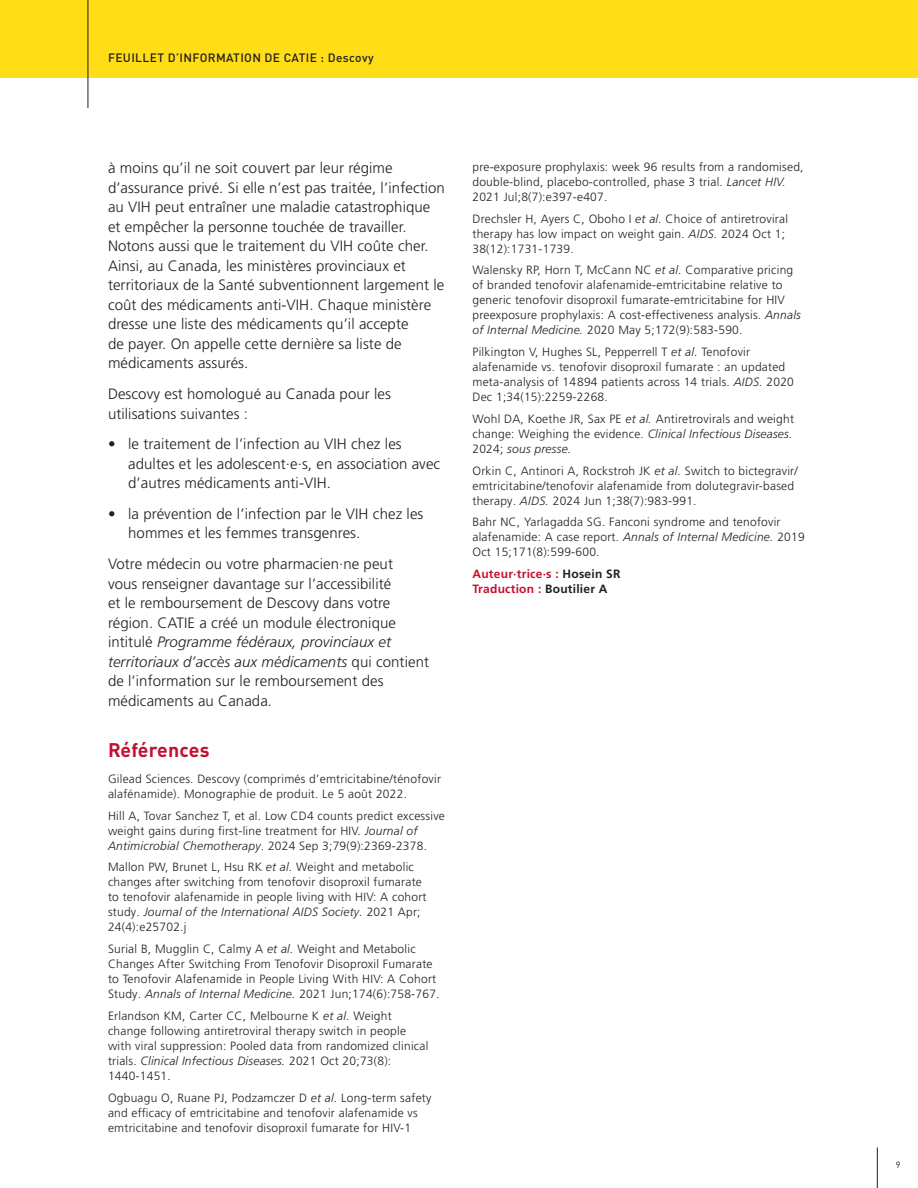
<style>
.page{position:relative;width:918px;height:1188px;background:#fff}
.page>*{position:absolute;margin:0;border:0;box-sizing:border-box;transform-origin:0 0}
.t1{font:700 19.5px "DINOT";letter-spacing:.01em;color:#c3102f}
.t2{font:300 15px/19.5px "Frutiger LT Pro";letter-spacing:.005em;color:#231f20}
.t3{font:300 12px/15px "Frutiger LT Pro";letter-spacing:.02em;color:#231f20}
.t4{font:700 12px/15px "Frutiger LT Pro";letter-spacing:.02em;color:#c3102f}
.t5{font:500 12px "DINOT";letter-spacing:.03em;color:#231f20}
.t6{font:9px "DINOT";color:#231f20}
.s1{font-style:italic}
.s2{color:#231f20}
</style>
<div class="page">
<hr style="left:877px;top:1148px;width:1px;height:40px;background:#231f20">
<div style="left:0;top:0;width:918px;height:78px;background:#ffdd17"></div>
<hr style="left:88px;top:0;width:1px;height:108px;background:#231f20">
<p class="t5" style="left:108px;top:50px;width:267px">FEUILLET D’INFORMATION DE CATIE : Descovy</p>
<p class="t2" style="left:108px;top:158px;width:338px">à moins qu’il ne soit couvert par leur régime d’assurance privé. Si elle n’est pas traitée, l’infection au VIH peut entraîner une maladie catastrophique et empêcher la personne touchée de travailler.<br>Notons aussi que le traitement du VIH coûte cher.<br>Ainsi, au Canada, les ministères provinciaux et territoriaux de la Santé subventionnent largement le coût des médicaments anti-VIH. Chaque ministère dresse une liste des médicaments qu’il accepte<br>de payer. On appelle cette dernière sa liste de médicaments assurés.</p>
<p class="t2" style="left:108px;top:384px;width:285px">Descovy est homologué au Canada pour les utilisations suivantes :</p>
<p class="t2" style="left:128px;top:434px;width:314px;text-indent:-20px">• le traitement de l’infection au VIH chez les adultes et les adolescent·e·s, en association avec d’autres médicaments anti-VIH.</p>
<p class="t2" style="left:128px;top:504px;width:297px;text-indent:-20px">• la prévention de l’infection par le VIH chez les hommes et les femmes transgenres.</p>
<p class="t2" style="left:108px;top:554px;width:323px">Votre médecin ou votre pharmacien·ne peut<br>vous renseigner davantage sur l’accessibilité<br>et le remboursement de Descovy dans votre région. CATIE a créé un module électronique intitulé <span class="s1">Programme fédéraux, provinciaux et territoriaux d’accès aux médicaments</span> qui contient de l’information sur le remboursement des médicaments au Canada.</p>
<h1 class="t1" style="left:108px;top:734px;width:103px">Références</h1>
<p class="t3" style="left:108px;top:771px;width:335px">Gilead Sciences. Descovy (comprimés d’emtricitabine/ténofovir alafénamide). Monographie de produit. Le 5 août 2022.</p>
<p class="t3" style="left:108px;top:808px;width:338px">Hill A, Tovar Sanchez T, et al. Low CD4 counts predict excessive weight gains during first-line treatment for HIV. <span class="s1">Journal of<br>Antimicrobial Chemotherapy</span>. 2024 Sep 3;79(9):2369-2378.</p>
<p class="t3" style="left:108px;top:860px;width:320px">Mallon PW, Brunet L, Hsu RK <span class="s1">et al.</span> Weight and metabolic changes after switching from tenofovir disoproxil fumarate to tenofovir alafenamide in people living with HIV: A cohort study. <span class="s1">Journal of the International AIDS Society.</span> 2021 Apr; 24(4):e25702.j</p>
<p class="t3" style="left:108px;top:942px;width:333px">Surial B, Mugglin C, Calmy A <span class="s1">et al.</span> Weight and Metabolic Changes After Switching From Tenofovir Disoproxil Fumarate to Tenofovir Alafenamide in People Living With HIV: A Cohort Study. <span class="s1">Annals of Internal Medicine.</span> 2021 Jun;174(6):758-767.</p>
<p class="t3" style="left:108px;top:1008px;width:322px">Erlandson KM, Carter CC, Melbourne K <span class="s1">et al.</span> Weight change following antiretroviral therapy switch in people with viral suppression: Pooled data from randomized clinical trials. <span class="s1">Clinical Infectious Diseases.</span> 2021 Oct 20;73(8):<br>1440-1451.</p>
<p class="t3" style="left:108px;top:1090px;width:325px">Ogbuagu O, Ruane PJ, Podzamczer D <span class="s1">et al.</span> Long-term safety and efficacy of emtricitabine and tenofovir alafenamide vs emtricitabine and tenofovir disoproxil fumarate for HIV-1</p>
<p class="t3" style="left:472px;top:159px;width:333px">pre-exposure prophylaxis: week 96 results from a randomised, double-blind, placebo-controlled, phase 3 trial. <span class="s1">Lancet HIV.<br></span>2021 Jul;8(7):e397-e407.</p>
<p class="t3" style="left:472px;top:211px;width:317px">Drechsler H, Ayers C, Oboho I <span class="s1">et al.</span> Choice of antiretroviral therapy has low impact on weight gain. <span class="s1">AIDS.</span> 2024 Oct 1;<br>38(12):1731-1739.</p>
<p class="t3" style="left:472px;top:263px;width:330px">Walensky RP, Horn T, McCann NC <span class="s1">et al.</span> Comparative pricing of branded tenofovir alafenamide-emtricitabine relative to generic tenofovir disoproxil fumarate-emtricitabine for HIV preexposure prophylaxis: A cost-effectiveness analysis. <span class="s1">Annals of Internal Medicine.</span> 2020 May 5;172(9):583-590.</p>
<p class="t3" style="left:472px;top:345px;width:323px">Pilkington V, Hughes SL, Pepperrell T <span class="s1">et al.</span> Tenofovir alafenamide vs. tenofovir disoproxil fumarate : an updated meta-analysis of 14894 patients across 14 trials. <span class="s1">AIDS.</span> 2020<br>Dec 1;34(15):2259-2268.</p>
<p class="t3" style="left:472px;top:411px;width:323px">Wohl DA, Koethe JR, Sax PE <span class="s1">et al.</span> Antiretrovirals and weight change: Weighing the evidence. <span class="s1">Clinical Infectious Diseases.<br></span>2024; <span class="s1">sous presse.</span></p>
<p class="t3" style="left:472px;top:463px;width:327px">Orkin C, Antinori A, Rockstroh JK <span class="s1">et al.</span> Switch to bictegravir/ emtricitabine/tenofovir alafenamide from dolutegravir-based therapy. <span class="s1">AIDS.</span> 2024 Jun 1;38(7):983-991.</p>
<p class="t3" style="left:472px;top:515px;width:334px">Bahr NC, Yarlagadda SG. Fanconi syndrome and tenofovir alafenamide: A case report. <span class="s1">Annals of Internal Medicine.</span> 2019<br>Oct 15;171(8):599-600.</p>
<p class="t4" style="left:472px;top:567px;width:150px">Auteur·trice·s : <span class="s2">Hosein SR<br></span>Traduction : <span class="s2">Boutilier A</span></p>
<p class="t6" style="left:896px;top:1158px;width:6px">9</p>
</div>
